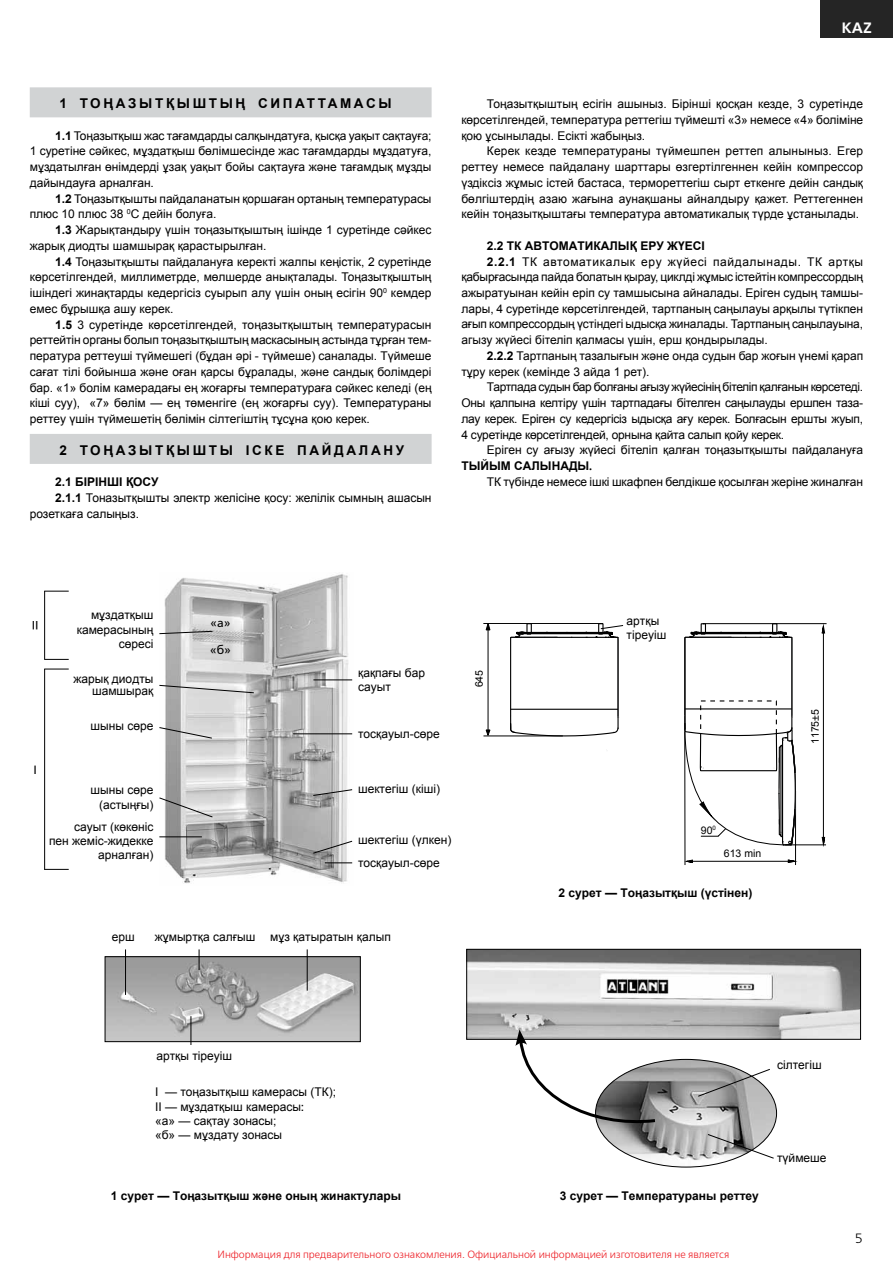
<style>
.page{position:relative;width:893px;height:1263px;background:#fff}
.page>*{position:absolute;margin:0;border:0;box-sizing:border-box;transform-origin:0 0}
.t1{font:15px "Free Set Demi Bold C";color:#fff}
.t2{font:700 13.5px "Arial";letter-spacing:.195em;color:#000}
.t3{font:13.5px "Free Set Light C";color:#000}
.t4{font:12px/15.8px "Arial";color:#000;text-align:justify}
.t5{font:12px "Arial";letter-spacing:-.02em;color:#000}
.t6{font:700 12px "Arial";color:#000}
.t7{font:12px "Arial";letter-spacing:-.03em;color:#000}
.t8{font:12px "Arial";letter-spacing:.05em;color:#000}
.t9{font:12px "Free Set C";color:#000}
.t10{font:10.5px "Free Set Light C";color:#ed1d24}
.t11{font:10.5px "Arial";color:#000}
.s1{font-weight:700}
.s2{font-family:"Palatino Linotype"}
.s3{font-family:"Free Set C"}
</style>
<div class="page">
<div style="left:821px;top:0;width:72px;height:38px;background:#252525"></div>
<img style="left:159px;top:574px;width:194px;height:310px">
<hr style="left:313px;top:679px;width:39px;height:1px;background:#000">
<hr style="left:159px;top:836px;width:43px;height:1px;background:#000">
<svg style="left:312px;top:789px;width:41px;height:7px"></svg>
<svg style="left:312px;top:840px;width:41px;height:14px"></svg>
<hr style="left:293px;top:733px;width:59px;height:1px;background:#000">
<svg style="left:325px;top:862px;width:27px;height:1px"></svg>
<svg style="left:159px;top:727px;width:54px;height:12px"></svg>
<svg style="left:159px;top:630px;width:54px;height:4px"></svg>
<svg style="left:159px;top:797px;width:54px;height:21px"></svg>
<svg style="left:159px;top:684px;width:96px;height:10px"></svg>
<div style="left:30px;top:87px;width:402px;height:30px;background:#d1d3d4"></div>
<div style="left:30px;top:434px;width:402px;height:30px;background:#d1d3d4"></div>
<hr style="left:44px;top:591px;width:1px;height:68px;background:#000">
<svg style="left:44px;top:659px;width:25px;height:1px"></svg>
<svg style="left:44px;top:591px;width:25px;height:1px"></svg>
<hr style="left:44px;top:669px;width:1px;height:201px;background:#000">
<svg style="left:44px;top:869px;width:25px;height:1px"></svg>
<svg style="left:44px;top:669px;width:25px;height:1px"></svg>
<img style="left:468px;top:951px;width:391px;height:87px">
<div style="left:466px;top:949px;width:395px;height:91px;border:1px solid #000"></div>
<img style="left:598px;top:1059px;width:178px;height:108px">
<svg style="left:707px;top:1133px;width:68px;height:26px"></svg>
<svg style="left:515px;top:1029px;width:143px;height:99px"></svg>
<svg style="left:697px;top:1068px;width:74px;height:29px;background:#a9a9a9"></svg>
<img style="left:107px;top:958px;width:252px;height:82px">
<div style="left:105px;top:956px;width:256px;height:86px;border:1px solid #000"></div>
<hr style="left:307px;top:949px;width:1px;height:42px;background:#000">
<svg style="left:199px;top:949px;width:1px;height:21px"></svg>
<hr style="left:125px;top:949px;width:1px;height:46px;background:#000">
<svg style="left:191px;top:1016px;width:1px;height:29px"></svg>
<hr style="left:791px;top:844px;width:35px;height:1px;background:#000">
<hr style="left:703px;top:623px;width:123px;height:1px;background:#000">
<hr style="left:823px;top:629px;width:1px;height:213px;background:#000">
<hr style="left:684px;top:729px;width:1px;height:136px;background:#000">
<hr style="left:795px;top:791px;width:1px;height:74px;background:#000">
<hr style="left:687px;top:861px;width:106px;height:1px;background:#000">
<svg style="left:821px;top:623px;width:4px;height:11px"></svg>
<svg style="left:822px;top:837px;width:3px;height:8px"></svg>
<svg style="left:787px;top:859px;width:11px;height:4px"></svg>
<svg style="left:684px;top:859px;width:9px;height:4px"></svg>
<svg style="left:684px;top:623px;width:112px;height:224px"></svg>
<svg style="left:509px;top:623px;width:115px;height:114px"></svg>
<hr style="left:483px;top:735px;width:80px;height:1px;background:#000">
<hr style="left:483px;top:623px;width:120px;height:1px;background:#000">
<hr style="left:488px;top:624px;width:1px;height:109px;background:#000">
<svg style="left:486px;top:624px;width:4px;height:6px"></svg>
<svg style="left:486px;top:729px;width:4px;height:7px"></svg>
<p class="t2" style="left:60px;top:94px;width:334px">1 ТОҢАЗЫТҚЫШТЫҢ СИПАТТАМАСЫ</p>
<p class="t4" style="left:30px;top:128px;width:403px;text-indent:26px"><span class="s1">1.1</span> Тоңазытқыш жас тағамдарды салқындатуға, қысқа уақыт сақтауға; 1 суретіне сәйкес, мұздатқыш бөлімшесінде жас тағамдарды мұздатуға, мұздатылған өнімдерді ұзақ уақыт бойы сақтауға және тағамдық мұзды дайындауға арналған.</p>
<p class="t4" style="left:30px;top:191px;width:403px;text-indent:26px"><span class="s1">1.2</span> Тоңазытқышты пайдаланатын қоршаған ортаның температурасы плюс 10 плюс 38 <sup>0</sup>С дейін болуға.</p>
<p class="t4" style="left:30px;top:222px;width:403px;text-indent:26px"><span class="s1">1.3</span> Жарықтандыру үшін тоңазытқыштың ішінде 1 суретінде сәйкес жарық диодты шамшырақ қарастырылған.</p>
<p class="t4" style="left:30px;top:254px;width:403px;text-indent:26px"><span class="s1">1.4</span> Тоңазытқышты пайдалануға керекті жалпы кеңістік, 2 суретінде көрсетілгендей, миллиметрде, мөлшерде анықталады. Тоңазытқыштың ішіндегі жинақтарды кедергісіз суырып алу үшін оның есігін 90<sup>0</sup> кемдер емес бұрышқа ашу керек.</p>
<p class="t4" style="left:30px;top:317px;width:403px;text-indent:26px"><span class="s1">1.5</span> 3 суретінде көрсетілгендей, тоңазытқыштың температурасын реттейтін органы болып тоңазытқыштың маскасының астында тұрған тем&shy;пература реттеуші түймешегі (бұдан әрі - түймеше) саналады. Түймеше сағат тiлi бойынша және оған қарсы бұралады, және сандық болімдері бар. «1» болім камерадағы ең жоғарғы температураға сәйкес келеді (ең кiшi суу), «7» бөлім — ең төменгіге (ең жоғарғы суу). Температураны реттеу үшін түймешетің бөлімін сілтегіштің тұсұна қою керек.</p>
<p class="t2" style="left:60px;top:441px;width:346px">2 ТОҢАЗЫТҚЫШТЫ ІСКЕ ПАЙДАЛАНУ</p>
<p class="t6" style="left:55px;top:474px;width:105px">2.1 БІРІНШІ ҚОСУ</p>
<p class="t4" style="left:55px;top:490px;width:378px"><span class="s1">2.1.1</span> Тоназытқышты электр желiсіне қосу: желілік сымның ашасын</p>
<p class="t4" style="left:30px;top:506px;width:111px">розеткаға салыңыз.</p>
<p class="t1" style="left:842px;top:19px;width:32px">KAZ</p>
<p class="t4" style="left:461px;top:96px;width:403px;text-indent:26px">Тоңазытқыштың есігін ашыныз. Бірінші қосқан кезде, 3 суретінде көрсетілгендей, температура реттегіш түймешті «3» немесе «4» боліміне қою ұсынылады. Есікті жабыңыз.</p>
<p class="t4" style="left:461px;top:143px;width:403px;text-indent:26px">Керек кезде температураны түймешпен реттеп алыныныз. Егер реттеу немесе пайдалану шарттары өзгертілгеннен кейін компрессор үздіксіз жұмыс істей бастаса, термореттегіш сырт еткенге дейін сандық бөлгіштердің азаю жағына аунақшаны айналдыру қажет. Реттегеннен кейін тоңазытқыштағы температура автоматикалық түрде ұстанылады.</p>
<p class="t6" style="left:487px;top:238px;width:219px">2.2 ТК АВТОМАТИКАЛЫҚ ЕРУ ЖҮЕСІ</p>
<p class="t8" style="left:487px;top:253px;width:378px"><span class="s1">2.2.1</span> ТК автоматикалык еру жүйесі пайдалынады. ТК артқы</p>
<p class="t4" style="left:461px;top:269px;width:403px">қабырғасында пайда болатын қырау, циклдi жұмыс iстейтiн компрессордың</p>
<p class="t4" style="left:461px;top:285px;width:403px">ажыратуынан кейiн ерiп су тамшысына айналады. Еріген судың тамшы-</p>
<p class="t4" style="left:461px;top:301px;width:403px">лары, 4 суретінде көрсетілгендей, тартпаның саңылауы арқылы түтікпен</p>
<p class="t4" style="left:461px;top:316px;width:403px">ағып компрессордың үстіндегі ыдысқа жиналады. Тартпаның саңылауына,</p>
<p class="t4" style="left:461px;top:332px;width:308px">агызу жүйесі бітеліп қалмасы үшін, ерш қондырылады.</p>
<p class="t4" style="left:487px;top:348px;width:378px"><span class="s1">2.2.2</span> Тартпаның тазалығын және онда судын бар жоғын үнемi қарап</p>
<p class="t4" style="left:461px;top:364px;width:190px">тұру керек (кемінде 3 айда 1 рет).</p>
<p class="t7" style="left:487px;top:379px;width:378px">Тартпада судын бар болғаны ағызу жүйесінің бітеліп қалғанын көрсетеді.</p>
<p class="t5" style="left:461px;top:395px;width:403px">Оны қалпына келтіру үшін тартпадағы бітелген саңылауды ершпен таза-</p>
<p class="t5" style="left:461px;top:411px;width:403px">лау керек. Еріген су кедергісіз ыдысқа ағу керек. Болғасын ершты жуып,</p>
<p class="t5" style="left:461px;top:427px;width:324px">4 суретінде көрсетілгендей, орнына қайта салып қойу керек.</p>
<p class="t4" style="left:487px;top:442px;width:378px">Еріген су ағызу жүйесі бітеліп қалған тоңазытқышты пайдалануға</p>
<p class="t6" style="left:461px;top:458px;width:132px">ТЫЙЫМ САЛЫНАДЫ<span class="s2">.</span></p>
<p class="t4" style="left:487px;top:474px;width:378px">ТК түбінде немесе ішкі шкафпен белдікше қосылған жеріне жиналған</p>
<p class="t4" style="left:77px;top:608px;width:78px;line-height:14.4px;text-align:right">мұздатқыш камерасының сөресі</p>
<p class="t9" style="left:211px;top:616px;width:22px">«а»</p>
<p class="t9" style="left:210px;top:643px;width:22px">«б»</p>
<p class="t4" style="left:627px;top:613px;width:41px;line-height:14.4px">артқы тіреуіш</p>
<p class="t9" style="left:33px;top:763px;width:5px">I</p>
<p class="t4" style="left:358px;top:665px;width:68px;line-height:14.4px">қақпағы бар сауыт</p>
<p class="t4" style="left:73px;top:671px;width:82px">жарық диодты</p>
<p class="t11" style="left:472px;top:687px;width:19px;rotate:-90deg">645</p>
<p class="t4" style="left:92px;top:683px;width:63px">шамшырақ</p>
<p class="t4" style="left:91px;top:718px;width:64px">шыны сөре</p>
<p class="t4" style="left:91px;top:783px;width:64px;line-height:14.4px;text-align:right">шыны сөре (астыңғы)</p>
<p class="t4" style="left:49px;top:819px;width:106px;line-height:14.4px;text-align:right">сауыт (көкөніс<br>пен жеміс-жидекке арналған)</p>
<p class="t4" style="left:358px;top:726px;width:83px">тосқауыл-сөре</p>
<p class="t4" style="left:358px;top:781px;width:83px">шектегіш (кіші)</p>
<p class="t4" style="left:358px;top:832px;width:95px">шектегіш (үлкен)</p>
<p class="t4" style="left:358px;top:855px;width:83px">тосқауыл-сөре</p>
<p class="t4" style="left:112px;top:929px;width:24px">ерш</p>
<p class="t4" style="left:155px;top:929px;width:238px">жұмыртқа салғыш мұз қатыратын қалып</p>
<p class="t11" style="left:701px;top:823px;width:17px">90<sup>0</sup></p>
<p class="t11" style="left:724px;top:847px;width:39px">613 min</p>
<p class="t6" style="left:559px;top:885px;width:195px">2 сурет — Тоңазытқыш (үстінен)</p>
<p class="t11" style="left:808px;top:744px;width:36px;rotate:-90deg">1175±5</p>
<p class="t4" style="left:156px;top:1048px;width:77px">артқы тіреуіш</p>
<p class="t4" style="left:155px;top:1085px;width:183px;line-height:14.4px;text-align:left">I — тоңазытқыш камерасы (ТК);<br>II — мұздатқыш камерасы<span class="s3">:<br></span>«а» — сақтау зонасы;<br>«б» — мұздату зонасы</p>
<p class="t6" style="left:111px;top:1187px;width:292px">1 сурет — Тоңазытқыш және оның жинактулары</p>
<p class="t4" style="left:777px;top:1057px;width:46px">сілтегіш</p>
<p class="t6" style="left:560px;top:1187px;width:201px">3 сурет — Температураны реттеу</p>
<p class="t4" style="left:777px;top:1150px;width:51px">түймеше</p>
<p class="t10" style="left:217px;top:1249px;width:513px">Информация для предварительного ознакомления. Официальной информацией изготовителя не является</p>
<p class="t3" style="left:855px;top:1231px;width:10px">5</p>
</div>
